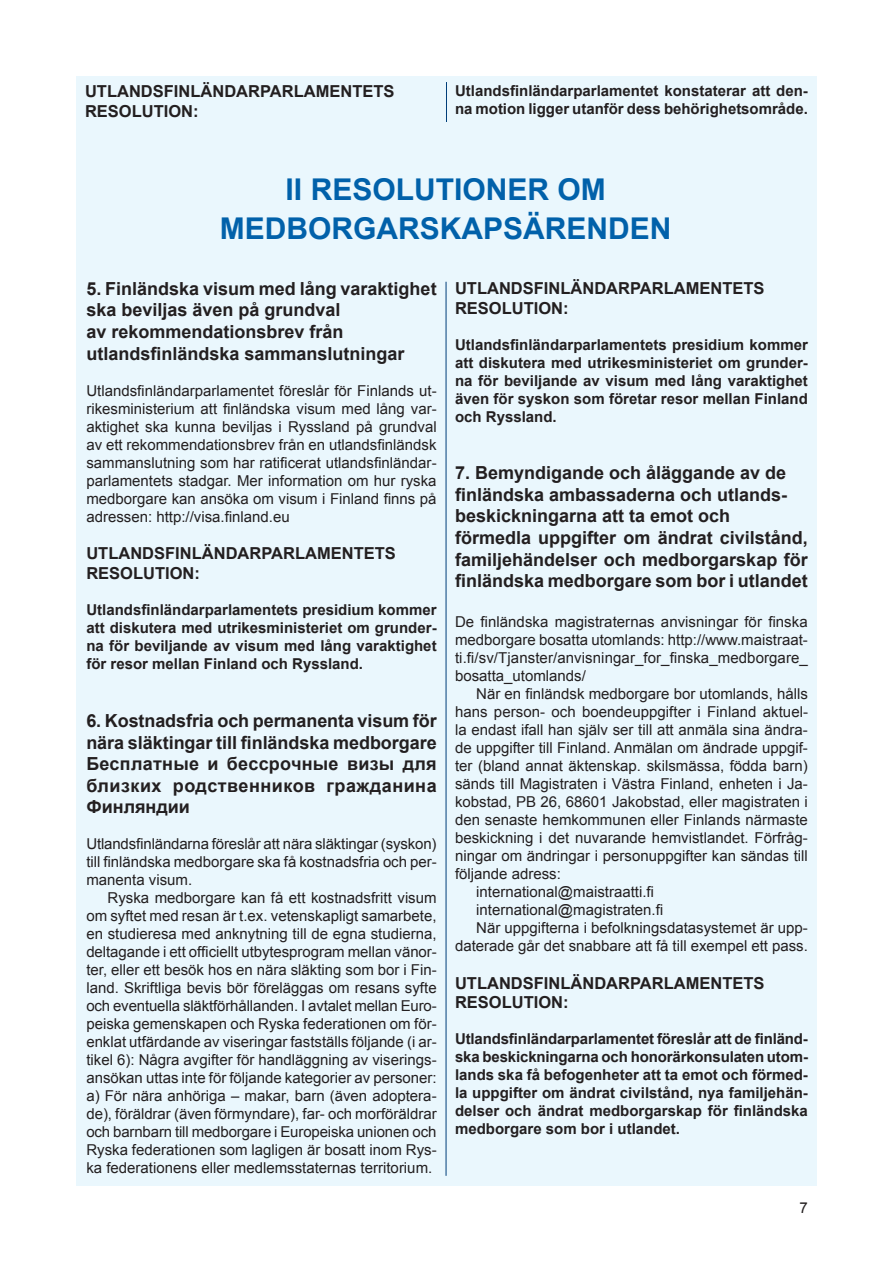
<style>
.page{position:relative;width:893px;height:1263px;background:#fff}
.page>*{position:absolute;margin:0;border:0;box-sizing:border-box;transform-origin:0 0}
.t1{font:700 30px/39px "Arial";color:#0161aa;text-align:center}
.t2{font:700 18px/21.6px "Arial";color:#231f20}
.t3{font:700 16.5px/19.8px "Arial";color:#231f20}
.t4{font:15px/18px "Arial";color:#231f20;text-align:justify}
.t5{font:700 15px/18px "Arial";color:#231f20;text-align:justify}
</style>
<div class="page">
<div style="left:76px;top:77px;width:741px;height:1109px;background:#eaf7fd"></div>
<hr style="left:446px;top:82px;width:1px;height:40px;background:#003e79">
<hr style="left:446px;top:282px;width:1px;height:894px;background:#003e79">
<p class="t3" style="left:85px;top:82px;width:311px">UTLANDSFINLÄNDARPARLAMENTETS<br>RESOLUTION:</p>
<p class="t5" style="left:455px;top:82px;width:354px">Utlandsfinländarparlamentet konstaterar att den&shy;na motion ligger utanför dess behörighetsområde.</p>
<h1 class="t1" style="left:220px;top:171px;width:453px">II RESOLUTIONER OM<br>MEDBORGARSKAPSÄRENDEN</h1>
<p class="t2" style="left:86px;top:278px;width:352px">5. Finländska visum med lång varaktighet ska beviljas även på grundval<br>av rekommendationsbrev från utlandsfinländska sammanslutningar</p>
<p class="t4" style="left:86px;top:382px;width:352px">Utlandsfinländarparlamentet föreslår för Finlands ut&shy;rikesministerium att finländska visum med lång var&shy;aktighet ska kunna beviljas i Ryssland på grundval av ett rekommendationsbrev från en utlandsfinländsk sammanslutning som har ratificerat utlandsfinländar&shy;parlamentets stadgar. Mer information om hur ryska medborgare kan ansöka om visum i Finland finns på adressen: http://visa.finland.eu</p>
<p class="t3" style="left:86px;top:544px;width:311px">UTLANDSFINLÄNDARPARLAMENTETS<br>RESOLUTION:</p>
<p class="t5" style="left:86px;top:601px;width:352px">Utlandsfinländarparlamentets presidium kommer att diskutera med utrikesministeriet om grunder&shy;na för beviljande av visum med lång varaktighet för resor mellan Finland och Ryssland.</p>
<p class="t2" style="left:86px;top:710px;width:352px;text-align:justify">6. Kostnadsfria och permanenta visum för nära släktingar till finländska medborgare Бесплатные и бессрочные визы для близких родственников гражданина Финляндии</p>
<p class="t4" style="left:86px;top:835px;width:352px">Utlandsfinländarna föreslår att nära släktingar (syskon) till finländska medborgare ska få kostnadsfria och per&shy;manenta visum.</p>
<p class="t4" style="left:86px;top:889px;width:352px;text-indent:21px">Ryska medborgare kan få ett kostnadsfritt visum om syftet med resan är t.ex. vetenskapligt samarbete, en studieresa med anknytning till de egna studierna, deltagande i ett officiellt utbytesprogram mellan vänor&shy;ter, eller ett besök hos en nära släkting som bor i Fin&shy;land. Skriftliga bevis bör föreläggas om resans syfte och eventuella släktförhållanden. I avtalet mellan Euro&shy;peiska gemenskapen och Ryska federationen om för&shy;enklat utfärdande av viseringar fastställs följande (i ar&shy;tikel 6): Några avgifter för handläggning av viserings&shy;ansökan uttas inte för följande kategorier av personer: a) För nära anhöriga – makar, barn (även adoptera&shy;de), föräldrar (även förmyndare), far- och morföräldrar och barnbarn till medborgare i Europeiska unionen och Ryska federationen som lagligen är bosatt inom Rys&shy;ka federationens eller medlemsstaternas territorium.</p>
<p class="t3" style="left:455px;top:279px;width:311px">UTLANDSFINLÄNDARPARLAMENTETS<br>RESOLUTION:</p>
<p class="t5" style="left:455px;top:336px;width:354px">Utlandsfinländarparlamentets presidium kommer att diskutera med utrikesministeriet om grunder&shy;na för beviljande av visum med lång varaktighet även för syskon som företar resor mellan Finland och Ryssland.</p>
<p class="t2" style="left:455px;top:463px;width:354px">7. Bemyndigande och åläggande av de finländska ambassaderna och utlands&shy;beskickningarna att ta emot och förmedla uppgifter om ändrat civilstånd, familjehändelser och medborgarskap för finländska medborgare som bor i utlandet</p>
<p class="t4" style="left:455px;top:613px;width:354px">De finländska magistraternas anvisningar för finska medborgare bosatta utomlands: http://www.maistraat&shy;ti.fi/sv/Tjanster/anvisningar_for_finska_medborgare_ bosatta_utomlands/</p>
<p class="t4" style="left:476px;top:685px;width:333px">När en finländsk medborgare bor utomlands, hålls</p>
<p class="t4" style="left:455px;top:703px;width:355px">hans person- och boendeuppgifter i Finland aktuel-</p>
<p class="t4" style="left:455px;top:721px;width:354px">la endast ifall han själv ser till att anmäla sina ändra-</p>
<p class="t4" style="left:455px;top:739px;width:354px">de uppgifter till Finland. Anmälan om ändrade uppgif-</p>
<p class="t4" style="left:455px;top:757px;width:354px">ter (bland annat äktenskap. skilsmässa, födda barn)</p>
<p class="t4" style="left:455px;top:775px;width:354px">sänds till Magistraten i Västra Finland, enheten i Ja-</p>
<p class="t4" style="left:455px;top:793px;width:354px">kobstad, PB 26, 68601 Jakobstad, eller magistraten i</p>
<p class="t4" style="left:455px;top:811px;width:354px">den senaste hemkommunen eller Finlands närmaste</p>
<p class="t4" style="left:455px;top:829px;width:354px">beskickning i det nuvarande hemvistlandet. Förfråg-</p>
<p class="t4" style="left:455px;top:847px;width:354px">ningar om ändringar i personuppgifter kan sändas till</p>
<p class="t4" style="left:455px;top:865px;width:107px">följande adress:</p>
<p class="t4" style="left:476px;top:883px;width:179px">international@maistraatti.fi</p>
<p class="t4" style="left:476px;top:901px;width:188px">international@magistraten.fi</p>
<p class="t4" style="left:476px;top:919px;width:333px">När uppgifterna i befolkningsdatasystemet är upp-</p>
<p class="t4" style="left:455px;top:937px;width:354px">daterade går det snabbare att få till exempel ett pass.</p>
<p class="t3" style="left:455px;top:973px;width:311px">UTLANDSFINLÄNDARPARLAMENTETS<br>RESOLUTION:</p>
<p class="t5" style="left:455px;top:1031px;width:354px">Utlandsfinländarparlamentet föreslår att de finländ&shy;ska beskickningarna och honorärkonsulaten utom&shy;lands ska få befogenheter att ta emot och förmed&shy;la uppgifter om ändrat civilstånd, nya familjehän&shy;delser och ändrat medborgarskap för finländska medborgare som bor i utlandet.</p>
<p class="t4" style="left:799px;top:1198px;width:10px">7</p>
</div>
